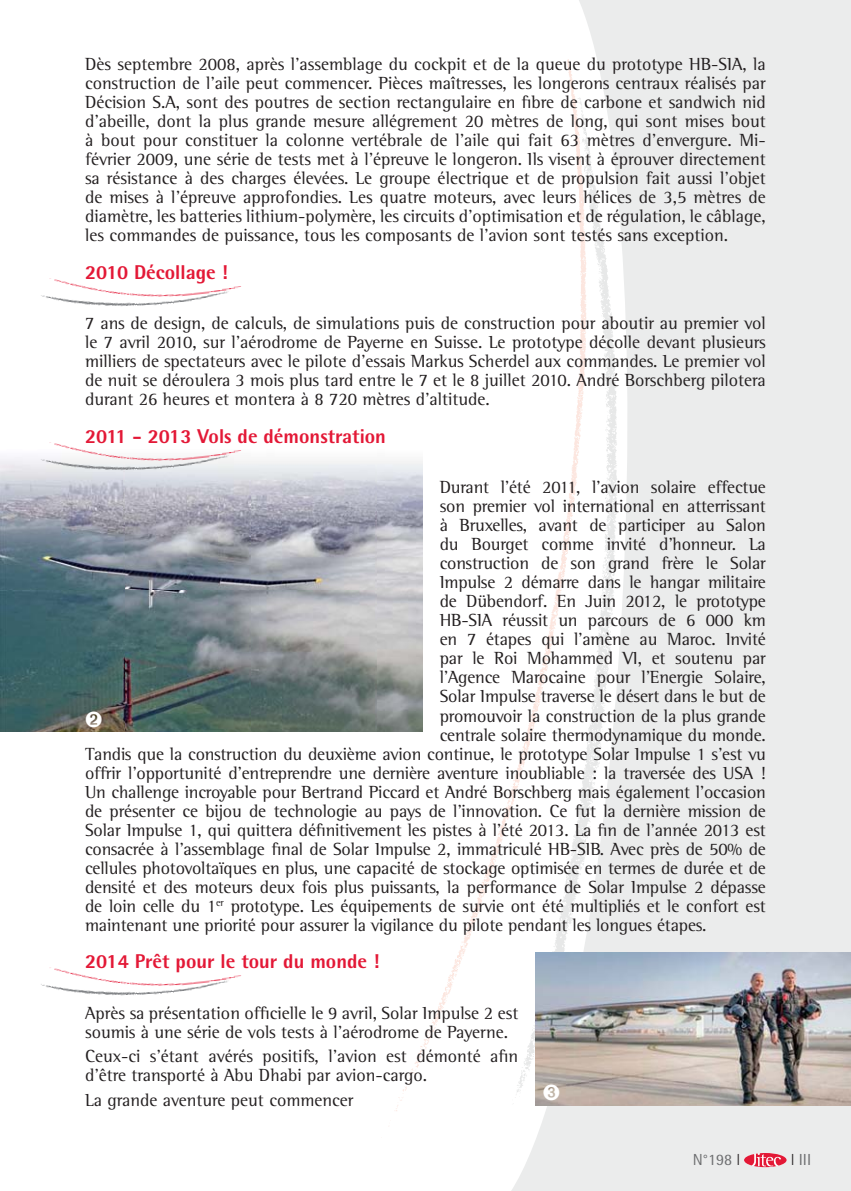
<style>
.page{position:relative;width:851px;height:1191px;background:#fff}
.page>*{position:absolute;margin:0;border:0;box-sizing:border-box;transform-origin:0 0}
.t1{font:800 20px "Rotis Semi Sans";color:#e31836}
.t2{font:18px/19px "Rotis Semi Serif";letter-spacing:-.01em;color:#231f20;text-align:justify}
.t3{font:16px "Rotis Semi Sans";color:#6d6e70}
.s1{font-weight:300;color:#231f20}
</style>
<div class="page">
<div style="left:511px;top:0;width:339px;height:1191px;background:#ebecec"></div>
<img style="left:394px;top:49px;width:198px;height:1093px">
<img style="left:509px;top:87px;width:114px;height:1017px">
<svg style="left:744px;top:1153px;width:42px;height:14px"></svg>
<img style="left:0;top:450px;width:422px;height:282px">
<img style="left:30px;top:442px;width:211px;height:19px">
<img style="left:37px;top:453px;width:196px;height:19px">
<img style="left:49px;top:967px;width:192px;height:11px">
<img style="left:41px;top:978px;width:191px;height:18px">
<img style="left:49px;top:278px;width:192px;height:11px">
<img style="left:41px;top:289px;width:190px;height:18px">
<img style="left:535px;top:952px;width:315px;height:154px">
<svg style="left:86px;top:711px;width:16px;height:16px"></svg>
<svg style="left:543px;top:1084px;width:16px;height:16px"></svg>
<p class="t2" style="left:85px;top:56px;width:682px">Dès septembre 2008, après l’assemblage du cockpit et de la queue du prototype HB-SIA, la construction de l’aile peut commencer. Pièces maîtresses, les longerons centraux réalisés par Décision S.A, sont des poutres de section rectangulaire en fibre de carbone et sandwich nid d’abeille, dont la plus grande mesure allégrement 20 mètres de long, qui sont mises bout à bout pour constituer la colonne vertébrale de l’aile qui fait 63 mètres d’envergure. Mi&shy;février 2009, une série de tests met à l’épreuve le longeron. Ils visent à éprouver directement sa résistance à des charges élevées. Le groupe électrique et de propulsion fait aussi l’objet de mises à l’épreuve approfondies. Les quatre moteurs, avec leurs hélices de 3,5 mètres de diamètre, les batteries lithium-polymère, les circuits d’optimisation et de régulation, le câblage, les commandes de puissance, tous les composants de l’avion sont testés sans exception.</p>
<p class="t1" style="left:85px;top:265px;width:144px">2010 Décollage !</p>
<p class="t2" style="left:85px;top:315px;width:682px">7 ans de design, de calculs, de simulations puis de construction pour aboutir au premier vol le 7 avril 2010, sur l’aérodrome de Payerne en Suisse. Le prototype décolle devant plusieurs milliers de spectateurs avec le pilote d’essais Markus Scherdel aux commandes. Le premier vol de nuit se déroulera 3 mois plus tard entre le 7 et le 8 juillet 2010. André Borschberg pilotera durant 26 heures et montera à 8 720 mètres d’altitude.</p>
<p class="t1" style="left:85px;top:429px;width:302px">2011 - 2013 Vols de démonstration</p>
<p class="t2" style="left:439px;top:479px;width:327px">Durant l’été 2011, l’avion solaire effectue</p>
<p class="t2" style="left:439px;top:498px;width:327px">son premier vol international en atterrissant</p>
<p class="t2" style="left:439px;top:517px;width:327px">à Bruxelles, avant de participer au Salon</p>
<p class="t2" style="left:439px;top:536px;width:327px">du Bourget comme invité d’honneur. La</p>
<p class="t2" style="left:439px;top:555px;width:327px">construction de son grand frère le Solar</p>
<p class="t2" style="left:439px;top:574px;width:327px">Impulse 2 démarre dans le hangar militaire</p>
<p class="t2" style="left:439px;top:593px;width:327px">de Dübendorf. En Juin 2012, le prototype</p>
<p class="t2" style="left:439px;top:612px;width:327px">HB-SIA réussit un parcours de 6 000 km</p>
<p class="t2" style="left:439px;top:631px;width:327px">en 7 étapes qui l’amène au Maroc. Invité</p>
<p class="t2" style="left:439px;top:650px;width:327px">par le Roi Mohammed VI, et soutenu par</p>
<p class="t2" style="left:439px;top:669px;width:327px">l’Agence Marocaine pour l’Energie Solaire,</p>
<p class="t2" style="left:439px;top:688px;width:327px">Solar Impulse traverse le désert dans le but de</p>
<p class="t2" style="left:439px;top:707px;width:327px">promouvoir la construction de la plus grande</p>
<p class="t2" style="left:439px;top:726px;width:327px">centrale solaire thermodynamique du monde.</p>
<p class="t2" style="left:85px;top:745px;width:682px">Tandis que la construction du deuxième avion continue, le prototype Solar Impulse 1 s’est vu</p>
<p class="t2" style="left:85px;top:764px;width:682px">offrir l’opportunité d’entreprendre une dernière aventure inoubliable : la traversée des USA !</p>
<p class="t2" style="left:85px;top:783px;width:682px">Un challenge incroyable pour Bertrand Piccard et André Borschberg mais également l’occasion</p>
<p class="t2" style="left:85px;top:802px;width:682px">de présenter ce bijou de technologie au pays de l’innovation. Ce fut la dernière mission de</p>
<p class="t2" style="left:85px;top:821px;width:682px">Solar Impulse 1, qui quittera définitivement les pistes à l’été 2013. La fin de l’année 2013 est</p>
<p class="t2" style="left:85px;top:840px;width:682px">consacrée à l’assemblage final de Solar Impulse 2, immatriculé HB-SIB. Avec près de 50% de</p>
<p class="t2" style="left:85px;top:859px;width:682px">cellules photovoltaïques en plus, une capacité de stockage optimisée en termes de durée et de</p>
<p class="t2" style="left:85px;top:878px;width:682px">densité et des moteurs deux fois plus puissants, la performance de Solar Impulse 2 dépasse</p>
<p class="t2" style="left:85px;top:897px;width:682px">de loin celle du 1<sup>er</sup> prototype. Les équipements de survie ont été multipliés et le confort est</p>
<p class="t2" style="left:85px;top:916px;width:622px">maintenant une priorité pour assurer la vigilance du pilote pendant les longues étapes.</p>
<p class="t1" style="left:85px;top:954px;width:296px">2014 Prêt pour le tour du monde !</p>
<p class="t2" style="left:85px;top:1004px;width:434px">Après sa présentation officielle le 9 avril, Solar Impulse 2 est soumis à une série de vols tests à l’aérodrome de Payerne.</p>
<p class="t2" style="left:85px;top:1048px;width:434px">Ceux-ci s’étant avérés positifs, l’avion est démonté afin d’être transporté à Abu Dhabi par avion-cargo.</p>
<p class="t2" style="left:85px;top:1092px;width:270px">La grande aventure peut commencer</p>
<p class="t3" style="left:692px;top:1154px;width:49px">N°198 <span class="s1">I</span></p>
<p class="t3" style="left:790px;top:1154px;width:22px"><span class="s1">I</span> III</p>
</div>
